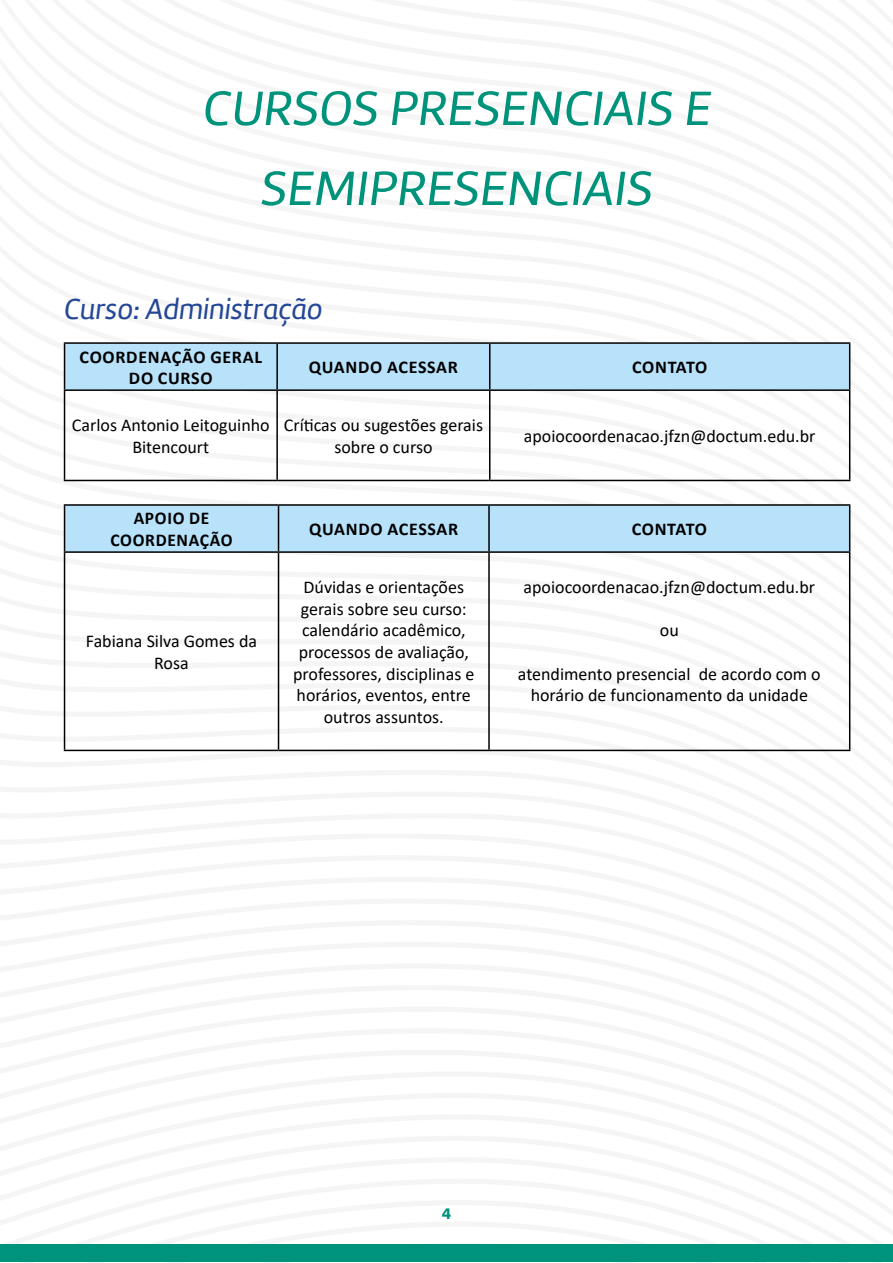
<style>
.page{position:relative;width:893px;height:1263px;background:#fff}
.page>*{position:absolute;margin:0;border:0;box-sizing:border-box;transform-origin:0 0}
.t1{font:49.8px/79.9px "Amelia Basic Italic";color:#00937b;text-align:center;scale:1.05 1}
.t2{font:30px "Amelia Basic Italic";color:#244796}
.t3{font:18px/21.6px "Calibri";color:#000;text-align:center}
.t4{font:700 18px/21.6px "Calibri";letter-spacing:.04em;color:#000;text-align:center}
.t5{font:700 18px "Calibri";letter-spacing:.02em;color:#000}
.t6{font:700 15px "Futura BT";color:#00937b}
</style>
<div class="page">
<img style="left:0;top:342px;width:851px;height:920px">
<div style="left:1px;top:1244px;width:892px;height:18px;background:#00937b"></div>
<div style="left:65px;top:344px;width:784px;height:45px;background:#b7e2fa"></div>
<hr style="left:64px;top:342px;width:213px;height:2px;background:#000">
<hr style="left:64px;top:344px;width:1px;height:45px;background:#000">
<hr style="left:277px;top:342px;width:213px;height:2px;background:#000">
<hr style="left:276px;top:344px;width:2px;height:45px;background:#000">
<hr style="left:490px;top:342px;width:360px;height:2px;background:#000">
<hr style="left:489px;top:344px;width:1px;height:45px;background:#000">
<hr style="left:849px;top:344px;width:1px;height:45px;background:#000">
<hr style="left:64px;top:389px;width:213px;height:2px;background:#000">
<hr style="left:64px;top:391px;width:1px;height:89px;background:#000">
<hr style="left:277px;top:389px;width:213px;height:2px;background:#000">
<hr style="left:276px;top:391px;width:2px;height:89px;background:#000">
<hr style="left:490px;top:389px;width:360px;height:2px;background:#000">
<hr style="left:489px;top:391px;width:1px;height:89px;background:#000">
<hr style="left:849px;top:391px;width:1px;height:89px;background:#000">
<hr style="left:64px;top:480px;width:213px;height:1px;background:#000">
<hr style="left:277px;top:480px;width:213px;height:1px;background:#000">
<hr style="left:490px;top:480px;width:360px;height:1px;background:#000">
<div style="left:65px;top:506px;width:784px;height:45px;background:#b7e2fa"></div>
<hr style="left:64px;top:504px;width:215px;height:2px;background:#000">
<hr style="left:64px;top:506px;width:1px;height:45px;background:#000">
<hr style="left:279px;top:504px;width:210px;height:2px;background:#000">
<hr style="left:278px;top:506px;width:1px;height:45px;background:#000">
<hr style="left:489px;top:504px;width:361px;height:2px;background:#000">
<hr style="left:488px;top:506px;width:2px;height:45px;background:#000">
<hr style="left:849px;top:506px;width:1px;height:45px;background:#000">
<hr style="left:64px;top:551px;width:215px;height:2px;background:#000">
<hr style="left:64px;top:553px;width:1px;height:197px;background:#000">
<hr style="left:279px;top:551px;width:210px;height:2px;background:#000">
<hr style="left:278px;top:553px;width:1px;height:197px;background:#000">
<hr style="left:489px;top:551px;width:361px;height:2px;background:#000">
<hr style="left:488px;top:553px;width:2px;height:197px;background:#000">
<hr style="left:849px;top:553px;width:1px;height:197px;background:#000">
<hr style="left:64px;top:750px;width:215px;height:1px;background:#000">
<hr style="left:279px;top:750px;width:210px;height:1px;background:#000">
<hr style="left:489px;top:750px;width:361px;height:1px;background:#000">
<h1 class="t1" style="left:202px;top:69px;width:487px">CURSOS PRESENCIAIS E<br>SEMIPRESENCIAIS</h1>
<h2 class="t2" style="left:64px;top:292px;width:260px">Curso: Administração</h2>
<p class="t4" style="left:80px;top:346px;width:184px">COORDENAÇÃO GERAL<br>DO CURSO</p>
<p class="t4" style="left:309px;top:356px;width:151px">QUANDO ACESSAR</p>
<p class="t5" style="left:632px;top:355px;width:77px">CONTATO</p>
<p class="t3" style="left:72px;top:414px;width:199px">Carlos Antonio Leitoguinho<br>Bitencourt</p>
<p class="t3" style="left:284px;top:414px;width:201px">Críticas ou sugestões gerais sobre o curso</p>
<p class="t3" style="left:524px;top:425px;width:293px">apoiocoordenacao.jfzn@doctum.edu.br</p>
<p class="t4" style="left:110px;top:507px;width:124px">APOIO DE<br>COORDENAÇÃO</p>
<p class="t4" style="left:309px;top:518px;width:151px">QUANDO ACESSAR</p>
<p class="t5" style="left:632px;top:517px;width:77px">CONTATO</p>
<p class="t3" style="left:86px;top:630px;width:173px">Fabiana Silva Gomes da<br>Rosa</p>
<p class="t3" style="left:293px;top:576px;width:183px">Dúvidas e orientações gerais sobre seu curso: calendário acadêmico, processos de avaliação, professores, disciplinas e horários, eventos, entre outros assuntos.</p>
<p class="t3" style="left:523px;top:576px;width:293px">apoiocoordenacao.jfzn@doctum.edu.br</p>
<p class="t3" style="left:660px;top:619px;width:20px">ou</p>
<p class="t3" style="left:518px;top:662px;width:304px">atendimento presencial de acordo com o horário de funcionamento da unidade</p>
<p class="t6" style="left:442px;top:1204px;width:11px">4</p>
</div>
